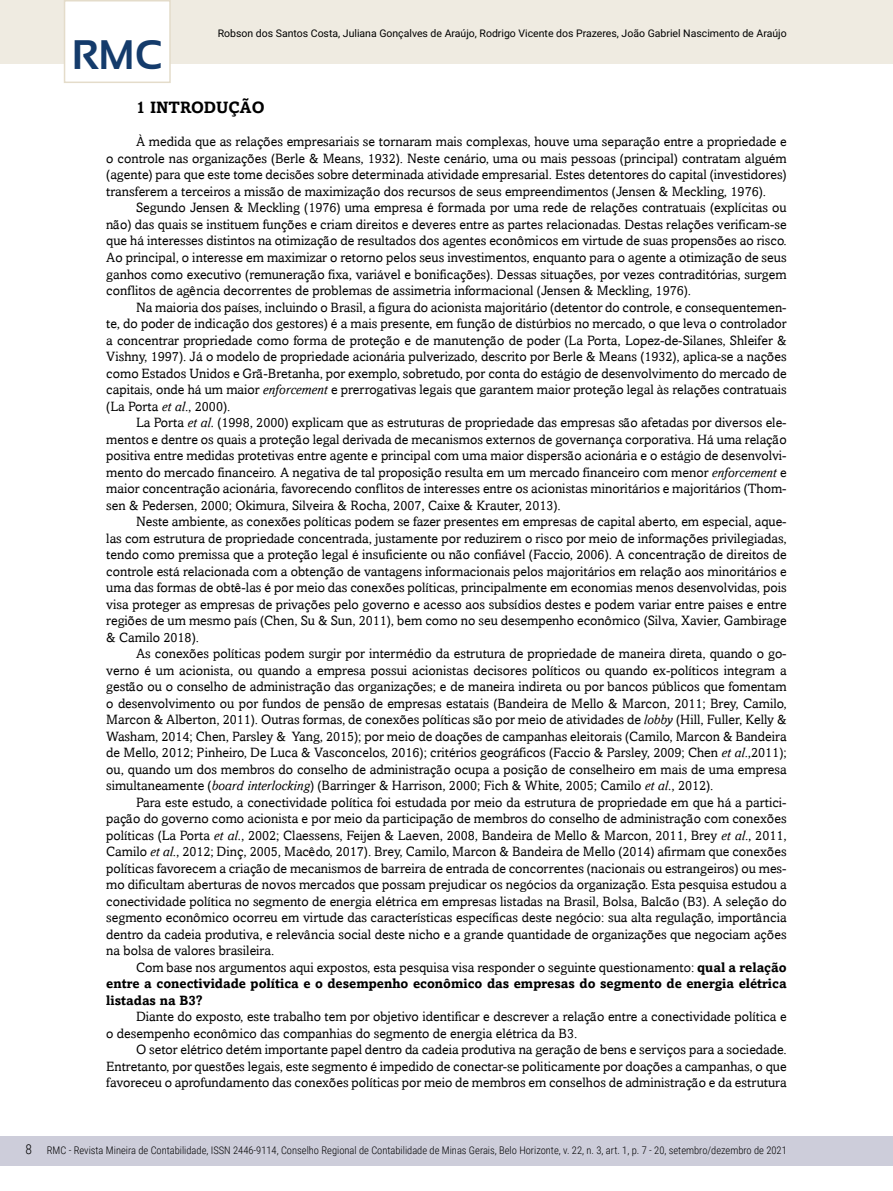
<style>
.page{position:relative;width:893px;height:1191px;background:#fff}
.page>*{position:absolute;margin:0;border:0;box-sizing:border-box;transform-origin:0 0}
.t1{font:700 41.25px "Sansation";color:#143b6b}
.t2{font:700 16.5px "Amasis";color:#000}
.t3{font:13.5px/16.5px "Amasis";color:#000;text-align:justify}
.t4{font:700 13.5px/16.5px "Amasis";color:#000;text-align:justify}
.t5{font:300 13.5px "Roboto Condensed";color:#000}
.t6{font:300 10.5px "Roboto Condensed";color:#000}
.t7{font:10.5px "Roboto";color:#000}
.s1{font-style:italic}
.s2{font-weight:400}
</style>
<div class="page">
<div style="left:0;top:1135px;width:893px;height:30px;background:#cdcdda"></div>
<div style="left:0;top:0;width:893px;height:64px;background:#efebe1"></div>
<div style="left:64px;top:0;width:107px;height:83px;background:#fff;border:2px solid #e4dcca"></div>
<h1 class="t1" style="left:72px;top:32px;width:92px">RMC</h1>
<p class="t7" style="left:218px;top:26px;width:570px">Robson dos Santos Costa, Juliana Gonçalves de Araújo, Rodrigo Vicente dos Prazeres, João Gabriel Nascimento de Araújo</p>
<p class="t2" style="left:136px;top:98px;width:130px">1 INTRODUÇÃO</p>
<p class="t3" style="left:106px;top:133px;width:682px;text-indent:30px">À medida que as relações empresariais se tornaram mais complexas, houve uma separação entre a propriedade e o controle nas organizações (Berle &amp; Means, 1932). Neste cenário, uma ou mais pessoas (principal) contratam alguém (agente) para que este tome decisões sobre determinada atividade empresarial. Estes detentores do capital (investidores) transferem a terceiros a missão de maximização dos recursos de seus empreendimentos (Jensen &amp; Meckling, 1976).</p>
<p class="t3" style="left:106px;top:199px;width:682px;text-indent:30px">Segundo Jensen &amp; Meckling (1976) uma empresa é formada por uma rede de relações contratuais (explícitas ou não) das quais se instituem funções e criam direitos e deveres entre as partes relacionadas. Destas relações verificam-se que há interesses distintos na otimização de resultados dos agentes econômicos em virtude de suas propensões ao risco.<br>Ao principal, o interesse em maximizar o retorno pelos seus investimentos, enquanto para o agente a otimização de seus ganhos como executivo (remuneração fixa, variável e bonificações). Dessas situações, por vezes contraditórias, surgem conflitos de agência decorrentes de problemas de assimetria informacional (Jensen &amp; Meckling, 1976).</p>
<p class="t3" style="left:106px;top:298px;width:682px;text-indent:30px">Na maioria dos países, incluindo o Brasil, a figura do acionista majoritário (detentor do controle, e consequentemen&shy;te, do poder de indicação dos gestores) é a mais presente, em função de distúrbios no mercado, o que leva o controlador a concentrar propriedade como forma de proteção e de manutenção de poder (La Porta, Lopez-de-Silanes, Shleifer &amp; Vishny, 1997). Já o modelo de propriedade acionária pulverizado, descrito por Berle &amp; Means (1932), aplica-se a nações como Estados Unidos e Grã-Bretanha, por exemplo, sobretudo, por conta do estágio de desenvolvimento do mercado de capitais, onde há um maior <span class="s1">enforcement</span> e prerrogativas legais que garantem maior proteção legal às relações contratuais (La Porta <span class="s1">et al</span>., 2000).</p>
<p class="t3" style="left:106px;top:414px;width:682px;text-indent:30px">La Porta <span class="s1">et al.</span> (1998, 2000) explicam que as estruturas de propriedade das empresas são afetadas por diversos ele&shy;mentos e dentre os quais a proteção legal derivada de mecanismos externos de governança corporativa. Há uma relação positiva entre medidas protetivas entre agente e principal com uma maior dispersão acionária e o estágio de desenvolvi&shy;mento do mercado financeiro. A negativa de tal proposição resulta em um mercado financeiro com menor <span class="s1">enforcement</span> e maior concentração acionária, favorecendo conflitos de interesses entre os acionistas minoritários e majoritários (Thom&shy;sen &amp; Pedersen, 2000; Okimura, Silveira &amp; Rocha, 2007, Caixe &amp; Krauter, 2013).</p>
<p class="t3" style="left:106px;top:513px;width:682px;text-indent:30px">Neste ambiente, as conexões políticas podem se fazer presentes em empresas de capital aberto, em especial, aque&shy;las com estrutura de propriedade concentrada, justamente por reduzirem o risco por meio de informações privilegiadas, tendo como premissa que a proteção legal é insuficiente ou não confiável (Faccio, 2006). A concentração de direitos de controle está relacionada com a obtenção de vantagens informacionais pelos majoritários em relação aos minoritários e uma das formas de obtê-las é por meio das conexões políticas, principalmente em economias menos desenvolvidas, pois visa proteger as empresas de privações pelo governo e acesso aos subsídios destes e podem variar entre paises e entre regiões de um mesmo país (Chen, Su &amp; Sun, 2011), bem como no seu desempenho econômico (Silva, Xavier, Gambirage &amp; Camilo 2018).</p>
<p class="t3" style="left:106px;top:645px;width:682px;text-indent:30px">As conexões políticas podem surgir por intermédio da estrutura de propriedade de maneira direta, quando o go&shy;verno é um acionista, ou quando a empresa possui acionistas decisores políticos ou quando ex-políticos integram a gestão ou o conselho de administração das organizações; e de maneira indireta ou por bancos públicos que fomentam o desenvolvimento ou por fundos de pensão de empresas estatais (Bandeira de Mello &amp; Marcon, 2011; Brey, Camilo, Marcon &amp; Alberton, 2011). Outras formas, de conexões políticas são por meio de atividades de <span class="s1">lobby</span> (Hill, Fuller, Kelly &amp; Washam, 2014; Chen, Parsley &amp; Yang, 2015); por meio de doações de campanhas eleitorais (Camilo, Marcon &amp; Bandeira de Mello, 2012; Pinheiro, De Luca &amp; Vasconcelos, 2016); critérios geográficos (Faccio &amp; Parsley, 2009; Chen <span class="s1">et al</span>.,2011); ou, quando um dos membros do conselho de administração ocupa a posição de conselheiro em mais de uma empresa simultaneamente (<span class="s1">board interlocking</span>) (Barringer &amp; Harrison, 2000; Fich &amp; White, 2005; Camilo <span class="s1">et al.</span>, 2012).</p>
<p class="t3" style="left:106px;top:793px;width:682px;text-indent:30px">Para este estudo, a conectividade política foi estudada por meio da estrutura de propriedade em que há a partici&shy;pação do governo como acionista e por meio da participação de membros do conselho de administração com conexões políticas (La Porta <span class="s1">et al.</span>, 2002; Claessens, Feijen &amp; Laeven, 2008, Bandeira de Mello &amp; Marcon, 2011, Brey <span class="s1">et al</span>., 2011, Camilo <span class="s1">et al</span>., 2012; Dinç, 2005, Macêdo, 2017). Brey, Camilo, Marcon &amp; Bandeira de Mello (2014) afirmam que conexões políticas favorecem a criação de mecanismos de barreira de entrada de concorrentes (nacionais ou estrangeiros) ou mes&shy;mo dificultam aberturas de novos mercados que possam prejudicar os negócios da organização. Esta pesquisa estudou a conectividade política no segmento de energia elétrica em empresas listadas na Brasil, Bolsa, Balcão (B3). A seleção do segmento econômico ocorreu em virtude das características específicas deste negócio: sua alta regulação, importância dentro da cadeia produtiva, e relevância social deste nicho e a grande quantidade de organizações que negociam ações na bolsa de valores brasileira.</p>
<p class="t4" style="left:106px;top:958px;width:682px;text-indent:30px"><span class="s2">Com base nos argumentos aqui expostos, esta pesquisa visa responder o seguinte questionamento:</span> qual a relação entre a conectividade política e o desempenho econômico das empresas do segmento de energia elétrica listadas na B3?</p>
<p class="t3" style="left:106px;top:1008px;width:682px;text-indent:30px">Diante do exposto, este trabalho tem por objetivo identificar e descrever a relação entre a conectividade política e o desempenho econômico das companhias do segmento de energia elétrica da B3.</p>
<p class="t3" style="left:106px;top:1041px;width:682px;text-indent:30px">O setor elétrico detém importante papel dentro da cadeia produtiva na geração de bens e serviços para a sociedade.<br>Entretanto, por questões legais, este segmento é impedido de conectar-se politicamente por doações a campanhas, o que favoreceu o aprofundamento das conexões políticas por meio de membros em conselhos de administração e da estrutura</p>
<p class="t5" style="left:26px;top:1140px;width:8px">8</p>
<p class="t6" style="left:47px;top:1143px;width:741px">RMC - Revista Mineira de Contabilidade, ISSN 2446-9114, Conselho Regional de Contabilidade de Minas Gerais, Belo Horizonte, v. 22, n. 3, art. 1, p. 7 - 20, setembro/dezembro de 2021</p>
</div>
